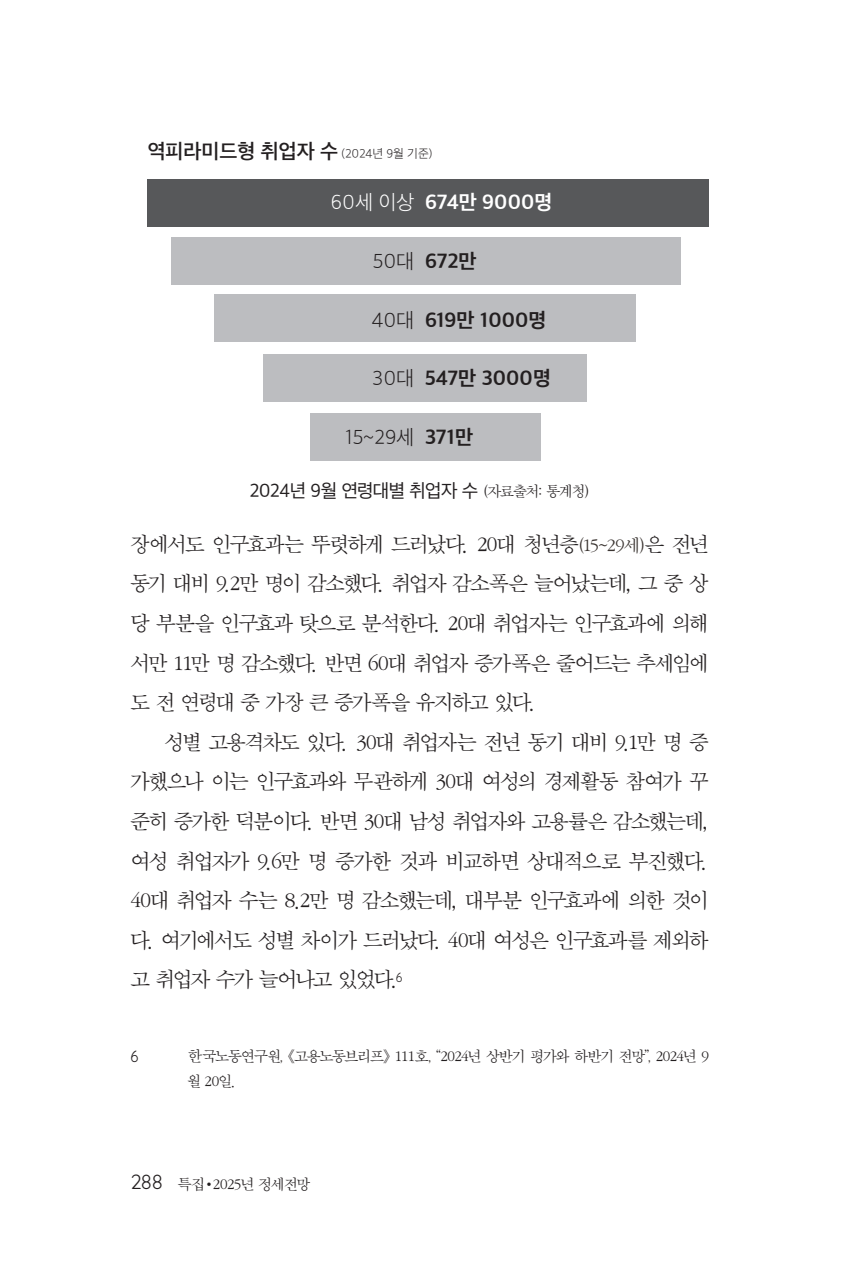
<style>
.page{position:relative;width:862px;height:1276px;background:#fff}
.page>*{position:absolute;margin:0;border:0;box-sizing:border-box;transform-origin:0 0}
.t1{font:22px/39.6px "SD Myeongjo a Lt";letter-spacing:-.07em;color:#231f20;text-align:justify}
.t2{font:19.6px "SD Gothic Neoa g Bd KS Cms UHC H";color:#231f20}
.t3{font:19.6px "SD Gothic Neoa b Ult Lt KS Cms UHC H";color:#231f20}
.t4{font:19.6px "SD Gothic Neoa g Bd KS Cms UHC H";color:#fff}
.t5{font:19.6px "SD Gothic Neoa b Ult Lt KS Cms UHC H";color:#fff}
.t6{font:18px "SD Gothic Neoa d Rg";letter-spacing:-.035em;color:#231f20}
.t7{font:15.6px/25px "SD Myeongjo a Lt";letter-spacing:-.06em;color:#231f20}
.t8{font:15.6px "Quicksand";color:#231f20;scale:.95 1}
.t9{font:11.8px "SD Gothic Neoa b Ult Lt KS Cms UHC H";letter-spacing:-.005em;color:#231f20}
.s1{font-family:"SD Gothic Neoa f Sm KS Cms UHC H";font-size:19.6px}
.s2{font-family:"SD Myeongjo a Lt";font-size:15.6px}
.s3{font-size:18.8px;color:#3b3532}
.s4{font-family:"Adobe Myungjo Std";font-weight:500}
.s5{font-size:13.2px;color:#3b3532}
.s6{font-family:"Quicksand";font-size:20px}
</style>
<div class="page">
<div style="left:310px;top:413px;width:231px;height:47px;background:#bcbdc0"></div>
<div style="left:263px;top:354px;width:324px;height:47px;background:#bcbdc0"></div>
<div style="left:214px;top:295px;width:421px;height:47px;background:#bcbdc0"></div>
<div style="left:171px;top:237px;width:510px;height:47px;background:#bcbdc0"></div>
<div style="left:148px;top:179px;width:561px;height:47px;background:#57585a"></div>
<p class="t9" style="left:148px;top:148px;width:286px"><span class="s1">역피라미드형 취업자 수</span> (2024년 9월 기준)</p>
<p class="t4" style="left:425px;top:193px;width:129px">674만 9000명</p>
<p class="t2" style="left:425px;top:251px;width:53px">672만</p>
<p class="t5" style="left:331px;top:193px;width:85px">60세 이상</p>
<p class="t3" style="left:373px;top:251px;width:43px">50대</p>
<p class="t3" style="left:372px;top:310px;width:44px">40대</p>
<p class="t3" style="left:372px;top:368px;width:43px">30대</p>
<p class="t3" style="left:345px;top:427px;width:71px">15~29세</p>
<p class="t2" style="left:425px;top:310px;width:123px">619만 1000명</p>
<p class="t2" style="left:425px;top:368px;width:127px">547만 3000명</p>
<p class="t2" style="left:425px;top:427px;width:49px">371만</p>
<p class="t6" style="left:249px;top:481px;width:342px">2024년 9월 연령대별 취업자 수 <span class="s2">(자료출처: 통계청)</span></p>
<p class="t1" style="left:130px;top:524px;width:580px">장에서도 인구효과는 뚜렷하게 드러났다. 20대 청년층<span class="s3">(15~29세)</span>은 전년 동기 대비 9.2만 명이 감소했다. 취업자 감소폭은 늘어났는데, 그 중 상 당 부분을 인구효과 탓으로 분석한다. 20대 취업자는 인구효과에 의해 서만 11만 명 감소했다. 반면 60대 취업자 증가폭은 줄어드는 추세임에 도 전 연령대 중 가장 큰 증가폭을 유지하고 있다.</p>
<p class="t1" style="left:130px;top:722px;width:580px;text-indent:34px">성별 고용격차도 있다. 30대 취업자는 전년 동기 대비 9.1만 명 증 가했으나 이는 인구효과와 무관하게 30대 여성의 경제활동 참여가 꾸 준히 증가한 덕분이다. 반면 30대 남성 취업자와 고용률은 감소했는데, 여성 취업자가 9.6만 명 증가한 것과 비교하면 상대적으로 부진했다.<br>40대 취업자 수는 8.2만 명 감소했는데, 대부분 인구효과에 의한 것이 다. 여기에서도 성별 차이가 드러났다. 40대 여성은 인구효과를 제외하 고 취업자 수가 늘어나고 있었다.<sup>6</sup></p>
<p class="t8" style="left:130px;top:1044px;width:10px">6</p>
<p class="t7" style="left:187px;top:1043px;width:523px"><span class="s4">한</span>국노동연구원<span class="s5">,</span> 《고용노동브리프》 111호<span class="s5">,</span> “2024년 상반기 평가와 하반기 전망”<span class="s5">,</span> 2024년 9 월 20일.</p>
<p class="t7" style="left:130px;top:1172px;width:182px"><span class="s6">288</span> 특집•2025년 정세전망</p>
</div>
